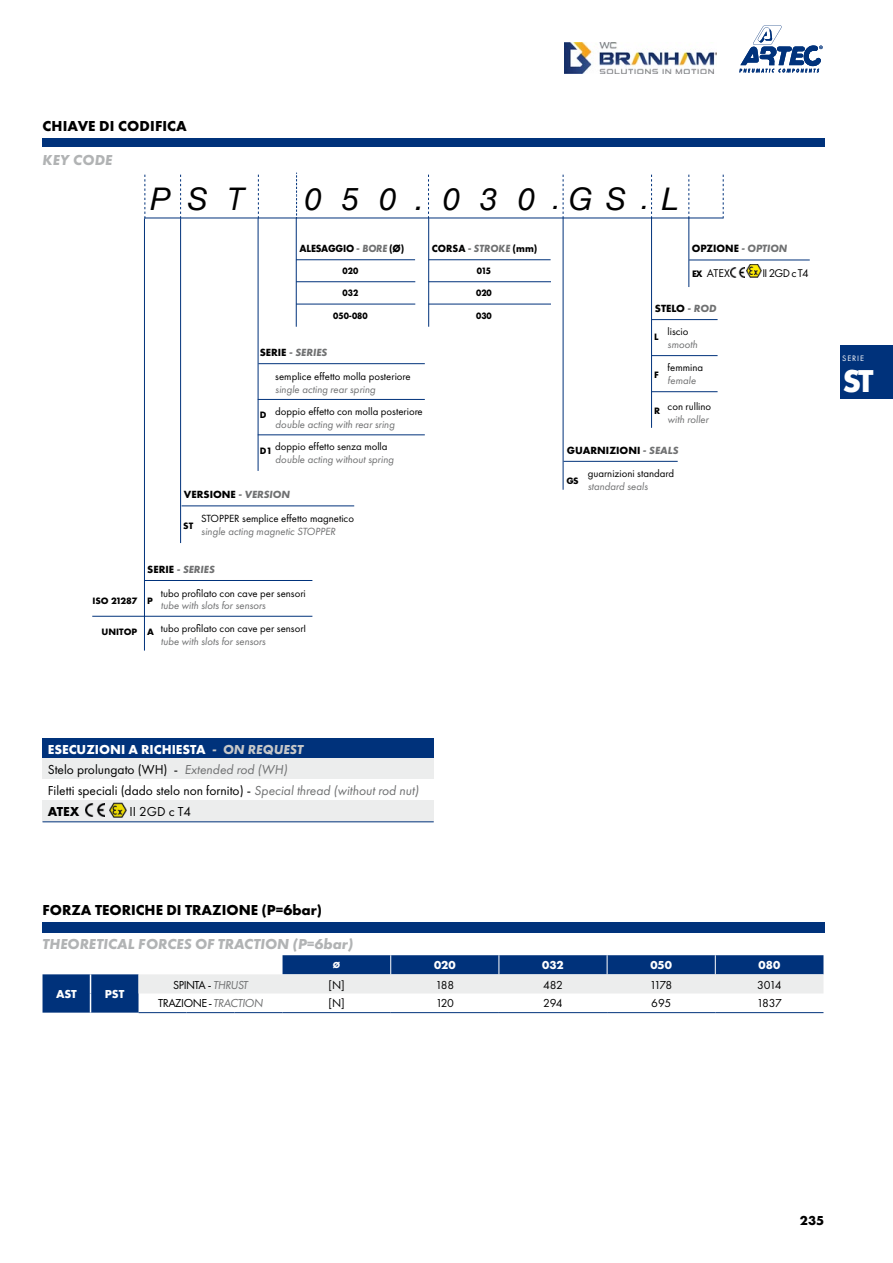
<style>
.page{position:relative;width:893px;height:1263px;background:#fff}
.page>*{position:absolute;margin:0;border:0;box-sizing:border-box;transform-origin:0 0}
.t1{font:700 32.85px "Futura PT";color:#fff}
.t2{font:italic 31.2px "Helvetica Neue";letter-spacing:.64em;color:#000}
.t3{font:700 15px "Futura PT";color:#000}
.t4{font:italic 700 15px "Futura PT";color:#b1b3b4}
.t5{font:13.5px/20.9px "Futura PT";color:#000}
.t6{font:700 13.5px "Futura PT";color:#000}
.t7{font:12px "Futura PT";letter-spacing:-.04em;color:#000}
.t8{font:700 12px "Futura PT";color:#fff}
.t9{font:11.55px "Futura PT";letter-spacing:-.06em;color:#000}
.t10{font:700 10.95px "Futura PT";color:#000}
.t11{font:10.8px/22px "Futura PT";color:#000}
.t12{font:italic 10.8px "Futura PT";color:#707172}
.t13{font:700 10.8px "Futura PT";color:#000}
.t14{font:italic 700 10.8px "Futura PT";color:#707172}
.t15{font:700 10.8px "Futura PT";letter-spacing:-.02em;color:#000;scale:.93 1}
.t16{font:700 10.8px "Futura PT";color:#000;scale:.94 1}
.t17{font:700 9.6px "Futura PT";color:#000;scale:.91 1}
.t18{font:700 9.6px "Futura PT";color:#000}
.t19{font:700 9.6px "Futura PT";letter-spacing:-.02em;color:#000}
.t20{font:700 9px "Futura PT";color:#fff}
.t21{font:8.25px "Futura PT";letter-spacing:.11em;color:#fff}
.s1{font-size:28.8px}
.s2{font-style:italic;color:#707172}
.s3{font-weight:700;font-size:9.75px}
.s4{font-weight:700}
.s5{font-weight:700;font-style:italic;color:#707172}
.s6{font-style:normal;color:#000}
.s7{font-weight:700;color:#fff}
.s8{font-weight:700;font-style:italic;color:#c6c7c8}
</style>
<div class="page">
<img style="left:564px;top:43px;width:153px;height:30px">
<svg style="left:739px;top:26px;width:84px;height:47px"></svg>
<div style="left:840px;top:346px;width:53px;height:53px;background:#00327b"></div>
<svg style="left:296px;top:173px;width:1px;height:45px"></svg>
<hr style="left:296px;top:218px;width:1px;height:109px;background:#00327b">
<hr style="left:428px;top:218px;width:1px;height:109px;background:#00327b">
<hr style="left:296px;top:259px;width:119px;height:1px;background:#00327b">
<hr style="left:428px;top:259px;width:123px;height:1px;background:#00327b">
<hr style="left:296px;top:281px;width:119px;height:1px;background:#00327b">
<hr style="left:428px;top:281px;width:123px;height:1px;background:#00327b">
<hr style="left:296px;top:304px;width:119px;height:1px;background:#00327b">
<hr style="left:428px;top:304px;width:123px;height:1px;background:#00327b">
<hr style="left:144px;top:218px;width:1px;height:433px;background:#00327b">
<hr style="left:180px;top:218px;width:1px;height:325px;background:#00327b">
<hr style="left:258px;top:218px;width:1px;height:253px;background:#00327b">
<svg style="left:145px;top:175px;width:1px;height:43px"></svg>
<svg style="left:180px;top:175px;width:1px;height:43px"></svg>
<svg style="left:258px;top:175px;width:1px;height:43px"></svg>
<svg style="left:428px;top:175px;width:1px;height:43px"></svg>
<svg style="left:563px;top:175px;width:1px;height:43px"></svg>
<svg style="left:651px;top:175px;width:1px;height:43px"></svg>
<svg style="left:689px;top:175px;width:1px;height:43px"></svg>
<svg style="left:723px;top:175px;width:1px;height:43px"></svg>
<hr style="left:144px;top:218px;width:579px;height:1px;background:#00327b">
<hr style="left:145px;top:580px;width:167px;height:1px;background:#00327b">
<hr style="left:92px;top:616px;width:220px;height:1px;background:#00327b">
<hr style="left:182px;top:506px;width:172px;height:1px;background:#00327b">
<div style="left:43px;top:138px;width:782px;height:9px;background:#00327b"></div>
<svg style="left:43px;top:974px;width:96px;height:39px;background:#07387e"></svg>
<svg style="left:90px;top:974px;width:1px;height:39px"></svg>
<svg style="left:139px;top:955px;width:684px;height:38px;background:#93a7c3"></svg>
<hr style="left:139px;top:1012px;width:48px;height:1px;background:#00327b">
<hr style="left:187px;top:1012px;width:48px;height:1px;background:#00327b">
<hr style="left:235px;top:1012px;width:48px;height:1px;background:#00327b">
<hr style="left:283px;top:1012px;width:108px;height:1px;background:#00327b">
<hr style="left:391px;top:1012px;width:108px;height:1px;background:#00327b">
<hr style="left:499px;top:1012px;width:108px;height:1px;background:#00327b">
<hr style="left:607px;top:1012px;width:108px;height:1px;background:#00327b">
<hr style="left:715px;top:1012px;width:108px;height:1px;background:#00327b">
<div style="left:43px;top:923px;width:782px;height:10px;background:#00327b"></div>
<hr style="left:258px;top:363px;width:167px;height:1px;background:#00327b">
<hr style="left:258px;top:399px;width:167px;height:1px;background:#00327b">
<hr style="left:258px;top:434px;width:167px;height:1px;background:#00327b">
<hr style="left:651px;top:218px;width:1px;height:210px;background:#00327b">
<hr style="left:563px;top:218px;width:1px;height:272px;background:#00327b">
<hr style="left:563px;top:461px;width:115px;height:1px;background:#00327b">
<hr style="left:652px;top:319px;width:66px;height:1px;background:#00327b">
<hr style="left:652px;top:355px;width:66px;height:1px;background:#00327b">
<hr style="left:652px;top:391px;width:66px;height:1px;background:#00327b">
<hr style="left:689px;top:218px;width:1px;height:69px;background:#00327b">
<hr style="left:689px;top:260px;width:121px;height:1px;background:#00327b">
<img style="left:730px;top:267px;width:14px;height:10px">
<img style="left:746px;top:265px;width:15px;height:12px">
<div style="left:43px;top:739px;width:391px;height:19px;background:#00327b"></div>
<div style="left:43px;top:758px;width:391px;height:21px;background:#eceded"></div>
<div style="left:43px;top:800px;width:391px;height:22px;background:#eceded"></div>
<hr style="left:43px;top:821px;width:391px;height:1px;background:#00327b">
<img style="left:86px;top:803px;width:19px;height:14px">
<img style="left:109px;top:802px;width:17px;height:16px">
<h3 class="t3" style="left:43px;top:116px;width:146px">CHIAVE DI CODIFICA</h3>
<h3 class="t4" style="left:43px;top:151px;width:71px">KEY CODE</h3>
<h2 class="t2" style="left:150px;top:177px;width:95px">PST</h2>
<h2 class="t2" style="left:305px;top:177px;width:376px">050.030<span class="s1">.</span>GS<span class="s1">.</span>L</h2>
<p class="t15" style="left:300px;top:242px;width:114px">ALESAGGIO <span class="s2">- BORE</span> (Ø)</p>
<p class="t17" style="left:343px;top:265px;width:19px">020</p>
<p class="t17" style="left:343px;top:287px;width:19px">032</p>
<p class="t17" style="left:333px;top:310px;width:39px">050-080</p>
<p class="t10" style="left:692px;top:241px;width:97px">OPZIONE <span class="s2">- OPTION</span></p>
<p class="t9" style="left:692px;top:266px;width:39px"><span class="s3">EX</span> ATEX</p>
<p class="t9" style="left:762px;top:266px;width:48px">II 2GD c T4</p>
<p class="t16" style="left:432px;top:242px;width:114px">CORSA <span class="s2">- STROKE</span> (mm)</p>
<p class="t17" style="left:477px;top:265px;width:17px">015</p>
<p class="t17" style="left:476px;top:287px;width:19px">020</p>
<p class="t17" style="left:476px;top:310px;width:19px">030</p>
<p class="t11" style="left:668px;top:297px;width:51px;line-height:22.6px;text-indent:-13px"><span class="s4">STELO</span> <span class="s5">- ROD </span>liscio</p>
<p class="t12" style="left:668px;top:338px;width:31px">smooth</p>
<p class="t11" style="left:668px;top:357px;width:37px">femmina</p>
<p class="t12" style="left:668px;top:374px;width:30px">female</p>
<p class="t11" style="left:668px;top:396px;width:45px">con rullino</p>
<p class="t12" style="left:668px;top:413px;width:43px">with roller</p>
<p class="t13" style="left:567px;top:443px;width:113px">GUARNIZIONI <span class="s2">- SEALS</span></p>
<p class="t18" style="left:567px;top:474px;width:14px">GS</p>
<p class="t18" style="left:654px;top:331px;width:6px">L</p>
<p class="t18" style="left:654px;top:368px;width:6px">F</p>
<p class="t18" style="left:654px;top:404px;width:8px">R</p>
<p class="t14" style="left:260px;top:346px;width:69px"><span class="s6">SERIE</span> - SERIES</p>
<p class="t11" style="left:275px;top:365px;width:137px">semplice effetto molla posteriore</p>
<p class="t12" style="left:275px;top:383px;width:102px">single acting rear spring</p>
<p class="t18" style="left:260px;top:409px;width:8px">D</p>
<p class="t18" style="left:260px;top:444px;width:14px">D1</p>
<p class="t11" style="left:275px;top:400px;width:149px">doppio effetto con molla posteriore</p>
<p class="t12" style="left:275px;top:418px;width:121px">double acting with rear sring</p>
<p class="t11" style="left:275px;top:435px;width:114px">doppio effetto senza molla</p>
<p class="t12" style="left:275px;top:453px;width:120px">double acting without spring</p>
<p class="t11" style="left:588px;top:462px;width:88px">guarnizioni standard</p>
<p class="t12" style="left:588px;top:480px;width:62px">standard seals</p>
<p class="t13" style="left:184px;top:487px;width:108px">VERSIONE <span class="s2">- VERSION</span></p>
<p class="t11" style="left:201px;top:507px;width:154px">STOPPER semplice effetto magnetico</p>
<p class="t12" style="left:201px;top:525px;width:136px">single acting magnetic STOPPER</p>
<p class="t18" style="left:183px;top:519px;width:12px">ST</p>
<p class="t14" style="left:147px;top:562px;width:69px"><span class="s6">SERIE</span> - SERIES</p>
<p class="t19" style="left:92px;top:594px;width:62px">ISO 21287 P</p>
<p class="t18" style="left:102px;top:626px;width:37px">UNITOP</p>
<p class="t11" style="left:161px;top:582px;width:147px">tubo profilato con cave per sensori</p>
<p class="t11" style="left:147px;top:595px;width:160px;text-indent:13px"><span class="s2">tube with slots for sensors<br></span><sub>A</sub> tubo profilato con cave per sensorI</p>
<p class="t12" style="left:161px;top:634px;width:107px">tube with slots for sensors</p>
<p class="t21" style="left:842px;top:353px;width:23px">SERIE</p>
<h1 class="t1" style="left:842px;top:360px;width:33px">ST</h1>
<p class="t5" style="left:48px;top:739px;width:372px"><span class="s7">ESECUZIONI A RICHIESTA</span> <span class="s8">- ON REQUEST<br></span>Stelo prolungato (WH) - <span class="s2">Extended rod (WH)<br></span>Filetti speciali (dado stelo non fornito) - <span class="s2">Special thread (without rod nut)<br></span><span class="s4">ATEX</span></p>
<p class="t5" style="left:129px;top:801px;width:63px">II 2GD c T4</p>
<h3 class="t3" style="left:43px;top:900px;width:281px">FORZA TEORICHE DI TRAZIONE (P=6bar)</h3>
<h3 class="t4" style="left:43px;top:935px;width:313px">THEORETICAL FORCES OF TRACTION (P=6bar)</h3>
<p class="t8" style="left:56px;top:986px;width:22px">AST</p>
<p class="t8" style="left:105px;top:986px;width:21px">PST</p>
<p class="t20" style="left:333px;top:959px;width:9px">Ø</p>
<p class="t8" style="left:434px;top:958px;width:23px">020</p>
<p class="t8" style="left:542px;top:958px;width:23px">032</p>
<p class="t8" style="left:650px;top:958px;width:23px">050</p>
<p class="t8" style="left:759px;top:958px;width:23px">080</p>
<p class="t7" style="left:173px;top:977px;width:76px">SPINTA - <span class="s2">THRUST</span></p>
<p class="t7" style="left:329px;top:977px;width:18px">[N]</p>
<p class="t7" style="left:435px;top:977px;width:20px">188</p>
<p class="t7" style="left:543px;top:977px;width:21px">482</p>
<p class="t7" style="left:650px;top:977px;width:24px">1178</p>
<p class="t7" style="left:757px;top:977px;width:26px">3014</p>
<p class="t7" style="left:158px;top:996px;width:106px">TRAZIONE - <span class="s2">TRACTION</span></p>
<p class="t7" style="left:329px;top:996px;width:18px">[N]</p>
<p class="t7" style="left:436px;top:996px;width:20px">120</p>
<p class="t7" style="left:543px;top:996px;width:21px">294</p>
<p class="t7" style="left:651px;top:996px;width:21px">695</p>
<p class="t7" style="left:757px;top:996px;width:27px">1837</p>
<p class="t6" style="left:800px;top:1212px;width:26px">235</p>
</div>
